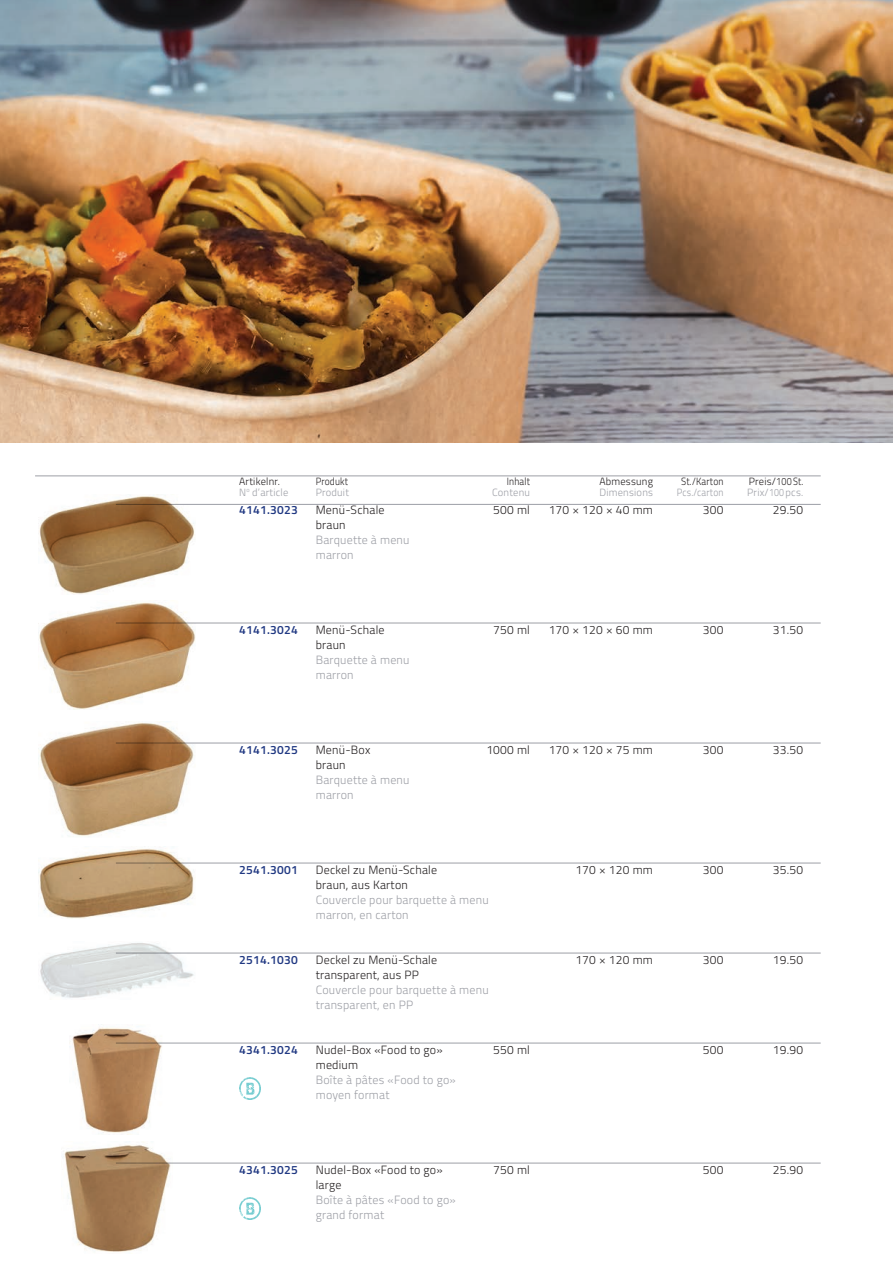
<style>
.page{position:relative;width:893px;height:1263px;background:#fff}
.page>*{position:absolute;margin:0;border:0;box-sizing:border-box;transform-origin:0 0}
.t1{font:300 12px "Titillium";letter-spacing:.02em;color:#231f20}
.t2{font:300 12px "Titillium";letter-spacing:.02em;color:#9d9fa6}
.t3{font:600 12px "Titillium";letter-spacing:.02em;color:#203882}
.t4{font:300 10.5px "Titillium";letter-spacing:.02em;color:#9d9fa6}
.t5{font:300 10.5px "Titillium";letter-spacing:.02em;color:#231f20}
.t6{font:300 10.5px "Titillium";letter-spacing:.02em;color:#231f20;scale:.9 1}
.t7{font:300 10.5px "Titillium";letter-spacing:.02em;color:#9d9fa6;scale:.9 1}
</style>
<div class="page">
<hr style="left:35px;top:476px;width:786px;height:1px;background:#9d9fa6">
<hr style="left:116px;top:504px;width:705px;height:1px;background:#9d9fa6">
<hr style="left:116px;top:623px;width:705px;height:1px;background:#9d9fa6">
<hr style="left:116px;top:743px;width:705px;height:1px;background:#9d9fa6">
<hr style="left:116px;top:863px;width:705px;height:1px;background:#9d9fa6">
<hr style="left:116px;top:953px;width:705px;height:1px;background:#9d9fa6">
<hr style="left:116px;top:1043px;width:705px;height:1px;background:#9d9fa6">
<hr style="left:116px;top:1163px;width:705px;height:1px;background:#9d9fa6">
<img style="left:0;top:0;width:893px;height:442px">
<img style="left:239px;top:1077px;width:22px;height:22px">
<img style="left:239px;top:1197px;width:22px;height:22px">
<img style="left:70px;top:1027px;width:94px;height:106px">
<img style="left:62px;top:1141px;width:111px;height:111px">
<img style="left:39px;top:494px;width:156px;height:100px">
<img style="left:39px;top:848px;width:156px;height:70px">
<img style="left:40px;top:943px;width:155px;height:55px">
<img style="left:39px;top:602px;width:156px;height:107px">
<img style="left:40px;top:721px;width:155px;height:115px">
<p class="t5" style="left:239px;top:474px;width:42px">Artikelnr.</p>
<p class="t6" style="left:316px;top:474px;width:38px">Produkt</p>
<p class="t6" style="left:507px;top:474px;width:27px">Inhalt</p>
<p class="t5" style="left:599px;top:474px;width:55px">Abmessung</p>
<p class="t6" style="left:681px;top:474px;width:48px">St./Karton</p>
<p class="t5" style="left:749px;top:474px;width:56px">Preis/100 St.</p>
<p class="t4" style="left:239px;top:485px;width:51px">N<sup>o</sup> d’article</p>
<p class="t4" style="left:316px;top:485px;width:35px">Produit</p>
<p class="t4" style="left:492px;top:485px;width:39px">Contenu</p>
<p class="t4" style="left:599px;top:485px;width:55px">Dimensions</p>
<p class="t7" style="left:677px;top:485px;width:53px">Pcs./carton</p>
<p class="t4" style="left:747px;top:485px;width:58px">Prix/100 pcs.</p>
<p class="t3" style="left:239px;top:501px;width:60px">4141.3023</p>
<p class="t1" style="left:316px;top:501px;width:70px">Menü-Schale</p>
<p class="t1" style="left:493px;top:501px;width:38px">500 ml</p>
<p class="t1" style="left:549px;top:501px;width:106px">170 × 120 × 40 mm</p>
<p class="t1" style="left:703px;top:501px;width:22px">300</p>
<p class="t1" style="left:773px;top:501px;width:32px">29.50</p>
<p class="t1" style="left:316px;top:516px;width:31px">braun</p>
<p class="t2" style="left:316px;top:531px;width:95px">Barquette à menu</p>
<p class="t2" style="left:316px;top:546px;width:39px">marron</p>
<p class="t3" style="left:239px;top:621px;width:60px">4141.3024</p>
<p class="t1" style="left:316px;top:621px;width:70px">Menü-Schale</p>
<p class="t1" style="left:493px;top:621px;width:38px">750 ml</p>
<p class="t1" style="left:549px;top:621px;width:106px">170 × 120 × 60 mm</p>
<p class="t1" style="left:703px;top:621px;width:22px">300</p>
<p class="t1" style="left:773px;top:621px;width:32px">31.50</p>
<p class="t1" style="left:316px;top:636px;width:31px">braun</p>
<p class="t2" style="left:316px;top:651px;width:95px">Barquette à menu</p>
<p class="t2" style="left:316px;top:666px;width:39px">marron</p>
<p class="t3" style="left:239px;top:741px;width:60px">4141.3025</p>
<p class="t1" style="left:316px;top:741px;width:56px">Menü-Box</p>
<p class="t1" style="left:486px;top:741px;width:45px">1000 ml</p>
<p class="t1" style="left:549px;top:741px;width:106px">170 × 120 × 75 mm</p>
<p class="t1" style="left:703px;top:741px;width:22px">300</p>
<p class="t1" style="left:773px;top:741px;width:32px">33.50</p>
<p class="t1" style="left:316px;top:756px;width:31px">braun</p>
<p class="t2" style="left:316px;top:771px;width:95px">Barquette à menu</p>
<p class="t2" style="left:316px;top:786px;width:39px">marron</p>
<p class="t3" style="left:239px;top:861px;width:60px">2541.3001</p>
<p class="t1" style="left:316px;top:861px;width:123px">Deckel zu Menü-Schale</p>
<p class="t1" style="left:575px;top:861px;width:79px">170 × 120 mm</p>
<p class="t1" style="left:703px;top:861px;width:22px">300</p>
<p class="t1" style="left:773px;top:861px;width:32px">35.50</p>
<p class="t1" style="left:316px;top:876px;width:94px">braun, aus Karton</p>
<p class="t2" style="left:316px;top:891px;width:175px">Couvercle pour barquette à menu</p>
<p class="t2" style="left:316px;top:906px;width:94px">marron, en carton</p>
<p class="t3" style="left:239px;top:951px;width:60px">2514.1030</p>
<p class="t1" style="left:316px;top:951px;width:123px">Deckel zu Menü-Schale</p>
<p class="t1" style="left:575px;top:951px;width:79px">170 × 120 mm</p>
<p class="t1" style="left:703px;top:951px;width:22px">300</p>
<p class="t1" style="left:773px;top:951px;width:32px">19.50</p>
<p class="t1" style="left:316px;top:966px;width:105px">transparent, aus PP</p>
<p class="t2" style="left:316px;top:981px;width:175px">Couvercle pour barquette à menu</p>
<p class="t2" style="left:316px;top:996px;width:99px">transparent, en PP</p>
<p class="t3" style="left:239px;top:1041px;width:60px">4341.3024</p>
<p class="t1" style="left:316px;top:1041px;width:129px">Nudel-Box «Food to go»</p>
<p class="t1" style="left:493px;top:1041px;width:38px">550 ml</p>
<p class="t1" style="left:703px;top:1041px;width:22px">500</p>
<p class="t1" style="left:773px;top:1041px;width:32px">19.90</p>
<p class="t1" style="left:316px;top:1056px;width:44px">medium</p>
<p class="t2" style="left:316px;top:1071px;width:142px">Boîte à pâtes «Food to go»</p>
<p class="t2" style="left:316px;top:1086px;width:75px">moyen format</p>
<p class="t3" style="left:239px;top:1161px;width:60px">4341.3025</p>
<p class="t1" style="left:316px;top:1161px;width:129px">Nudel-Box «Food to go»</p>
<p class="t1" style="left:493px;top:1161px;width:38px">750 ml</p>
<p class="t1" style="left:703px;top:1161px;width:22px">500</p>
<p class="t1" style="left:773px;top:1161px;width:32px">25.90</p>
<p class="t1" style="left:316px;top:1176px;width:27px">large</p>
<p class="t2" style="left:316px;top:1191px;width:142px">Boîte à pâtes «Food to go»</p>
<p class="t2" style="left:316px;top:1206px;width:70px">grand format</p>
</div>
